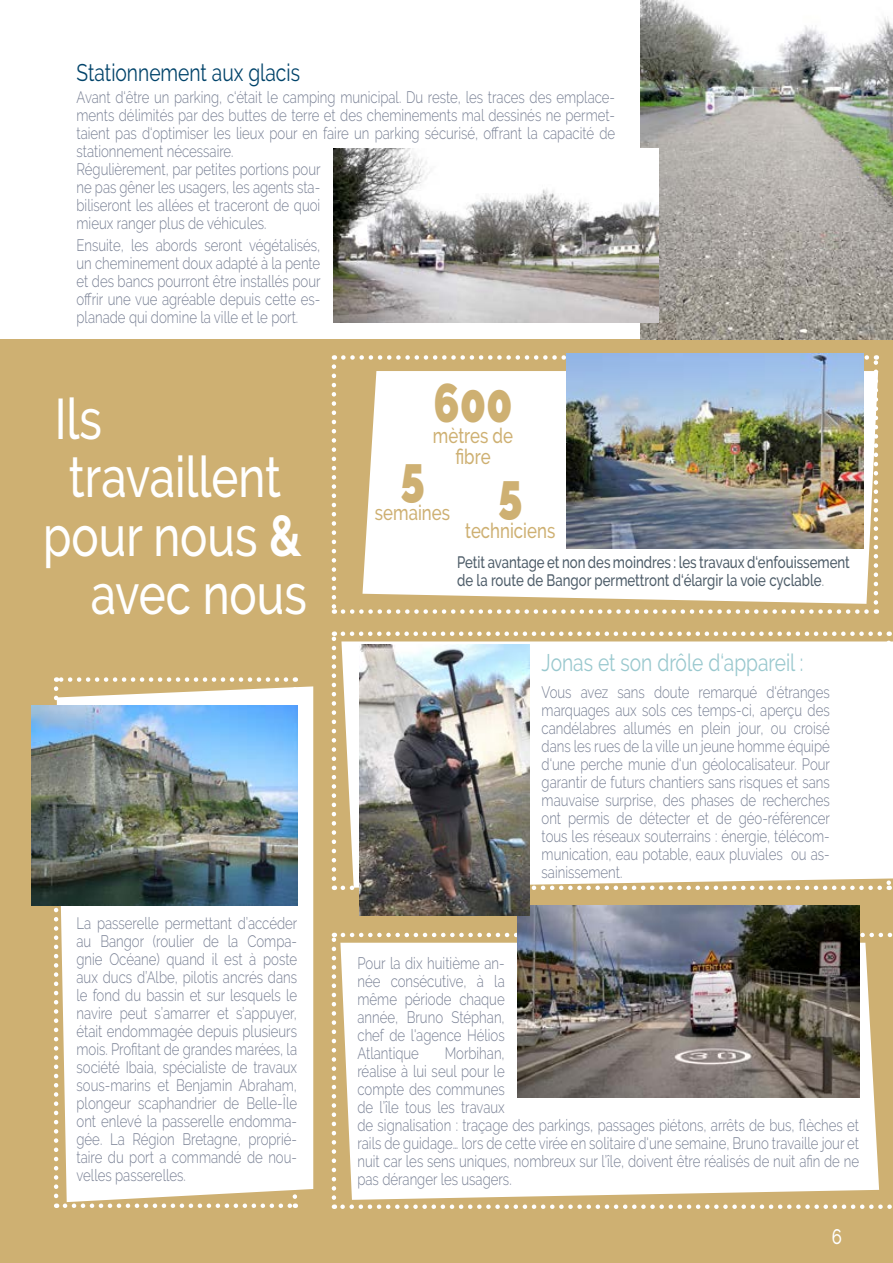
<style>
.page{position:relative;width:893px;height:1263px;background:#fff}
.page>*{position:absolute;margin:0;border:0;box-sizing:border-box;transform-origin:0 0}
.t1{font:500 57px "Raleway";color:#fff;scale:.8 1}
.t2{font:900 54px "Raleway";color:#ceb072;scale:.8 1}
.t3{font:24px "Raleway";color:#99c8ce;scale:.8 1}
.t4{font:24px "Raleway";color:#00436a;scale:.8 1}
.t5{font:500 21px/21px "Raleway";color:#ceb072;text-align:center;scale:.8 1}
.t6{font:500 21px "Raleway";color:#fff;scale:.8 1}
.t7{font:300 16.5px/18px "Raleway";color:#777f93;text-align:justify;scale:.8 1}
.t8{font:500 16.5px/18px "Raleway";color:#4d5c68;scale:.8 1}
.s1{font-weight:700}
.s2{font-weight:300}
</style>
<div class="page">
<div style="left:0;top:339px;width:893px;height:924px;background:#ceb072"></div>
<svg style="left:334px;top:1204px;width:558px;height:5px"></svg>
<svg style="left:332px;top:933px;width:4px;height:265px"></svg>
<svg style="left:343px;top:933px;width:550px;height:4px"></svg>
<svg style="left:340px;top:943px;width:539px;height:257px;background:#faf8f4"></svg>
<img style="left:517px;top:905px;width:342px;height:192px">
<svg style="left:54px;top:689px;width:4px;height:519px"></svg>
<svg style="left:65px;top:1203px;width:231px;height:5px"></svg>
<svg style="left:56px;top:677px;width:230px;height:5px"></svg>
<svg style="left:57px;top:686px;width:256px;height:516px;background:#faf9f6"></svg>
<img style="left:31px;top:706px;width:266px;height:199px">
<svg style="left:334px;top:885px;width:546px;height:5px"></svg>
<svg style="left:332px;top:631px;width:4px;height:248px"></svg>
<svg style="left:343px;top:631px;width:547px;height:5px"></svg>
<div style="left:341px;top:641px;width:552px;height:247px;background:#fff"></div>
<img style="left:359px;top:645px;width:171px;height:270px">
<svg style="left:332px;top:367px;width:4px;height:247px"></svg>
<svg style="left:343px;top:609px;width:534px;height:5px"></svg>
<svg style="left:874px;top:355px;width:4px;height:16px"></svg>
<svg style="left:334px;top:355px;width:533px;height:5px"></svg>
<svg style="left:362px;top:371px;width:516px;height:233px;background:#f9f6f2"></svg>
<img style="left:567px;top:353px;width:296px;height:196px">
<img style="left:641px;top:0;width:252px;height:339px">
<img style="left:333px;top:149px;width:326px;height:173px">
<h3 class="t4" style="left:77px;top:59px;width:281px">Stationnement aux glacis</h3>
<p class="t7" style="left:77px;top:88px;width:675px;text-align:left">Avant d‘être un parking, c‘était le camping municipal. Du reste, les traces des emplace&shy;ments délimités par des buttes de terre et des cheminements mal dessinés ne permet&shy;taient pas d‘optimiser les lieux pour en faire un parking sécurisé, offrant la capacité de stationnement nécessaire.<br>Régulièrement, par petites portions pour<br>ne pas gêner les usagers, les agents sta-<br>biliseront les allées et traceront de quoi<br>mieux ranger plus de véhicules.</p>
<p class="t7" style="left:77px;top:237px;width:307px">Ensuite, les abords seront végétalisés, un cheminement doux adapté à la pente et des bancs pourront être installés pour offrir une vue agréable depuis cette es&shy;planade qui domine la ville et le port.</p>
<h1 class="t1" style="left:55px;top:386px;width:61px">Ils</h1>
<h1 class="t1" style="left:69px;top:444px;width:267px">travaillent</h1>
<h1 class="t1" style="left:43px;top:503px;width:324px">pour nous <span class="s1">&amp;</span></h1>
<h1 class="t1" style="left:91px;top:561px;width:272px">avec nous</h1>
<p class="t7" style="left:77px;top:914px;width:278px">La passerelle permettant d’accéder au Bangor (roulier de la Compa&shy;gnie Océane) quand il est à poste aux ducs d’Albe, pilotis ancrés dans le fond du bassin et sur lesquels le navire peut s’amarrer et s’appuyer, était endommagée depuis plusieurs mois. Profitant de grandes marées, la société Ibaia, spécialiste de travaux sous-marins et Benjamin Abraham, plongeur scaphandrier de Belle-Île ont enlevé la passerelle endomma&shy;gée. La Région Bretagne, proprié&shy;taire du port a commandé de nou&shy;velles passerelles.</p>
<h2 class="t2" style="left:433px;top:371px;width:101px">600</h2>
<p class="t5" style="left:433px;top:425px;width:102px">mètres de fibre</p>
<h2 class="t2" style="left:400px;top:445px;width:32px">5</h2>
<p class="t5" style="left:375px;top:502px;width:95px">semaines</p>
<h2 class="t2" style="left:498px;top:462px;width:32px">5</h2>
<p class="t5" style="left:465px;top:520px;width:114px">techniciens</p>
<p class="t8" style="left:457px;top:554px;width:492px">Petit avantage et non des moindres : les travaux d‘enfouissement de la route de Bangor permettront d‘élargir la voie cyclable<span class="s2">.</span></p>
<h3 class="t3" style="left:542px;top:649px;width:329px">Jonas et son drôle d‘appareil :</h3>
<p class="t7" style="left:542px;top:683px;width:362px">Vous avez sans doute remarqué d‘étranges marquages aux sols ces temps-ci, aperçu des candélabres allumés en plein jour, ou croisé dans les rues de la ville un jeune homme équipé d‘une perche munie d‘un géolocalisateur. Pour garantir de futurs chantiers sans risques et sans mauvaise surprise, des phases de recherches ont permis de détecter et de géo-référencer tous les réseaux souterrains : énergie, télécom&shy;munication, eau potable, eaux pluviales ou as&shy;sainissement.</p>
<p class="t7" style="left:357px;top:954px;width:186px">Pour la dix huitième an&shy;née consécutive, à la même période chaque année, Bruno Stéphan, chef de l'agence Hélios Atlantique</p>
<p class="t7" style="left:357px;top:1044px;width:629px;text-align:left;text-indent:87px">Morbihan,<br>réalise à lui seul pour le<br>compte des communes<br>de l’île tous les travaux<br>de signalisation : traçage des parkings, passages piétons, arrêts de bus, flèches et rails de guidage… lors de cette virée en solitaire d'une semaine, Bruno travaille jour et nuit car les sens uniques, nombreux sur l’île, doivent être réalisés de nuit afin de ne pas déranger les usagers.</p>
<p class="t6" style="left:832px;top:1225px;width:14px">6</p>
</div>
